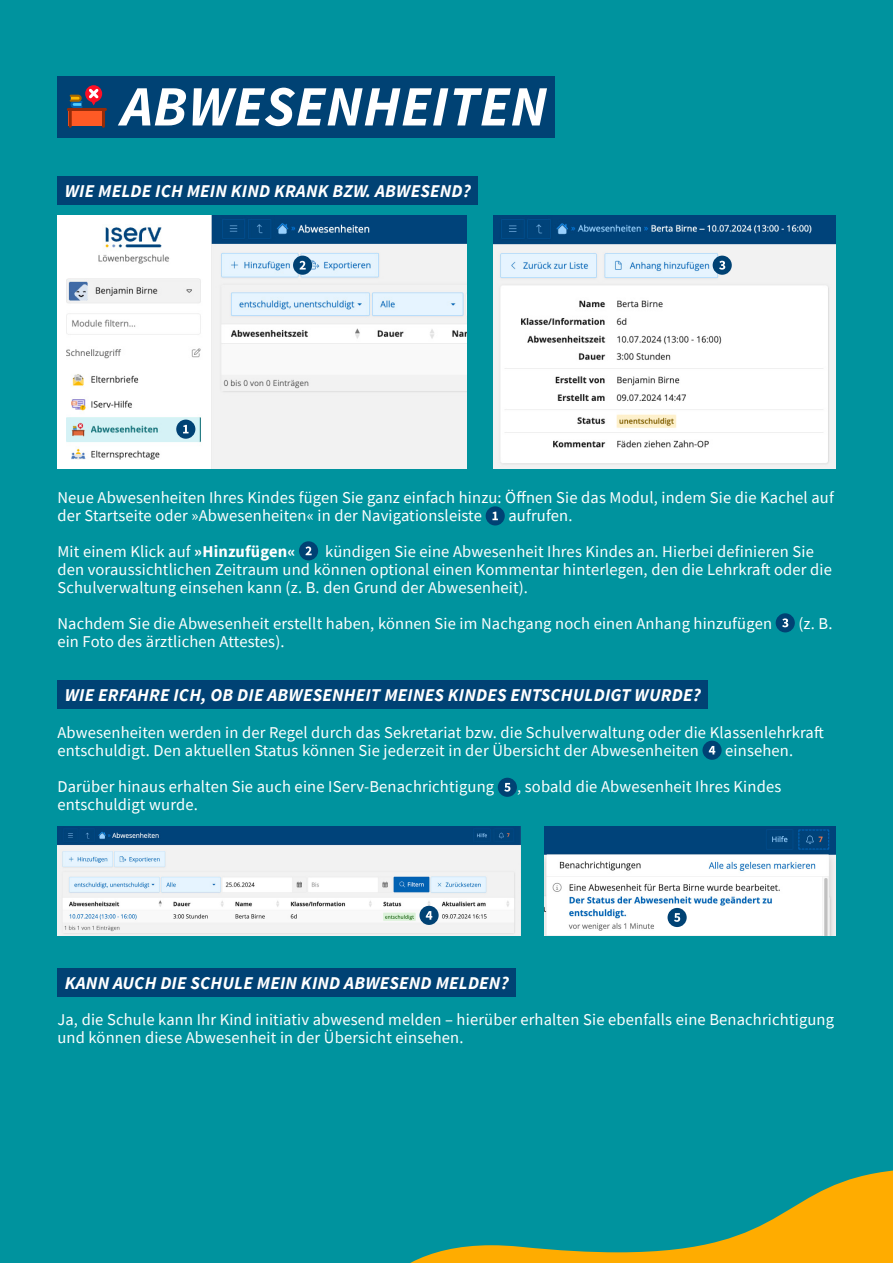
<style>
.page{position:relative;width:893px;height:1263px;background:#00939e}
.page>*{position:absolute;margin:0;border:0;box-sizing:border-box;transform-origin:0 0}
.t1{font:italic 700 57px "Source Sans Pro";letter-spacing:.01em;color:#fff}
.t2{font:italic 700 18px "Source Sans Pro";letter-spacing:.01em;color:#fff}
.t3{font:16.5px/18px "Source Sans Pro";letter-spacing:.01em;color:#fff}
.s1{font-weight:700}
</style>
<div class="page">
<svg style="left:410px;top:1170px;width:483px;height:93px"></svg>
<div style="left:57px;top:680px;width:651px;height:29px;background:#004274"></div>
<div style="left:57px;top:77px;width:497px;height:61px;background:#004274"></div>
<svg style="left:67px;top:85px;width:40px;height:43px"></svg>
<div style="left:57px;top:176px;width:421px;height:28px;background:#004274"></div>
<div style="left:57px;top:968px;width:459px;height:28px;background:#004274"></div>
<div style="left:486px;top:506px;width:19px;height:19px;background:#004274;border-radius:50%"></div>
<svg style="left:492px;top:512px;width:6px;height:8px"></svg>
<div style="left:299px;top:541px;width:19px;height:19px;background:#004274;border-radius:50%"></div>
<svg style="left:305px;top:546px;width:7px;height:9px"></svg>
<div style="left:776px;top:613px;width:19px;height:19px;background:#004274;border-radius:50%"></div>
<svg style="left:782px;top:618px;width:6px;height:9px"></svg>
<img style="left:57px;top:215px;width:409px;height:254px">
<div style="left:176px;top:420px;width:19px;height:19px;background:#004274;border-radius:50%"></div>
<svg style="left:183px;top:425px;width:6px;height:8px"></svg>
<div style="left:293px;top:256px;width:19px;height:19px;background:#004274;border-radius:50%"></div>
<svg style="left:300px;top:261px;width:6px;height:9px"></svg>
<img style="left:494px;top:215px;width:342px;height:254px">
<div style="left:713px;top:256px;width:19px;height:19px;background:#004274;border-radius:50%"></div>
<svg style="left:719px;top:261px;width:6px;height:9px"></svg>
<div style="left:702px;top:741px;width:20px;height:19px;background:#004274;border-radius:50%"></div>
<svg style="left:709px;top:746px;width:6px;height:8px"></svg>
<div style="left:498px;top:778px;width:19px;height:19px;background:#004274;border-radius:50%"></div>
<svg style="left:504px;top:783px;width:6px;height:9px"></svg>
<img style="left:545px;top:826px;width:291px;height:109px">
<img style="left:57px;top:826px;width:463px;height:109px">
<div style="left:419px;top:906px;width:20px;height:19px;background:#004274;border-radius:50%"></div>
<svg style="left:426px;top:911px;width:6px;height:9px"></svg>
<div style="left:667px;top:908px;width:20px;height:19px;background:#004274;border-radius:50%"></div>
<svg style="left:674px;top:913px;width:6px;height:9px"></svg>
<h1 class="t1" style="left:121px;top:68px;width:427px">ABWESENHEITEN</h1>
<p class="t2" style="left:65px;top:179px;width:407px">WIE MELDE ICH MEIN KIND KRANK BZW. ABWESEND?</p>
<p class="t3" style="left:57px;top:489px;width:778px">Neue Abwesenheiten Ihres Kindes fügen Sie ganz einfach hinzu: Öffnen Sie das Modul, indem Sie die Kachel auf der Startseite oder »Abwesenheiten« in der Navigationsleiste</p>
<p class="t3" style="left:508px;top:507px;width:66px">aufrufen.</p>
<p class="t3" style="left:57px;top:543px;width:776px;text-indent:268px">kündigen Sie eine Abwesenheit Ihres Kindes an. Hierbei definieren Sie den voraussichtlichen Zeitraum und können optional einen Kommentar hinterlegen, den die Lehrkraft oder die<br>Schulverwaltung einsehen kann (z. B. den Grund der Abwesenheit).</p>
<p class="t3" style="left:57px;top:615px;width:716px">Nachdem Sie die Abwesenheit erstellt haben, können Sie im Nachgang noch einen Anhang hinzufügen</p>
<p class="t3" style="left:798px;top:615px;width:36px">(z. B.</p>
<p class="t3" style="left:57px;top:633px;width:229px">ein Foto des ärztlichen Attestes).</p>
<p class="t3" style="left:57px;top:543px;width:239px">Mit einem Klick auf <span class="s1">»Hinzufügen«</span></p>
<p class="t2" style="left:65px;top:683px;width:637px">WIE ERFAHRE ICH, OB DIE ABWESENHEIT MEINES KINDES ENTSCHULDIGT WURDE?</p>
<p class="t3" style="left:57px;top:723px;width:768px">Abwesenheiten werden in der Regel durch das Sekretariat bzw. die Schulverwaltung oder die Klassenlehrkraft entschuldigt. Den aktuellen Status können Sie jederzeit in der Übersicht der Abwesenheiten</p>
<p class="t3" style="left:725px;top:741px;width:69px">einsehen.</p>
<p class="t3" style="left:57px;top:777px;width:438px">Darüber hinaus erhalten Sie auch eine IServ-Benachrichtigung</p>
<p class="t3" style="left:517px;top:777px;width:266px">, sobald die Abwesenheit Ihres Kindes</p>
<p class="t3" style="left:57px;top:795px;width:142px">entschuldigt wurde.</p>
<p class="t2" style="left:65px;top:971px;width:445px">KANN AUCH DIE SCHULE MEIN KIND ABWESEND MELDEN?</p>
<p class="t3" style="left:57px;top:1011px;width:778px">Ja, die Schule kann Ihr Kind initiativ abwesend melden – hierüber erhalten Sie ebenfalls eine Benachrichtigung und können diese Abwesenheit in der Übersicht einsehen.</p>
</div>
